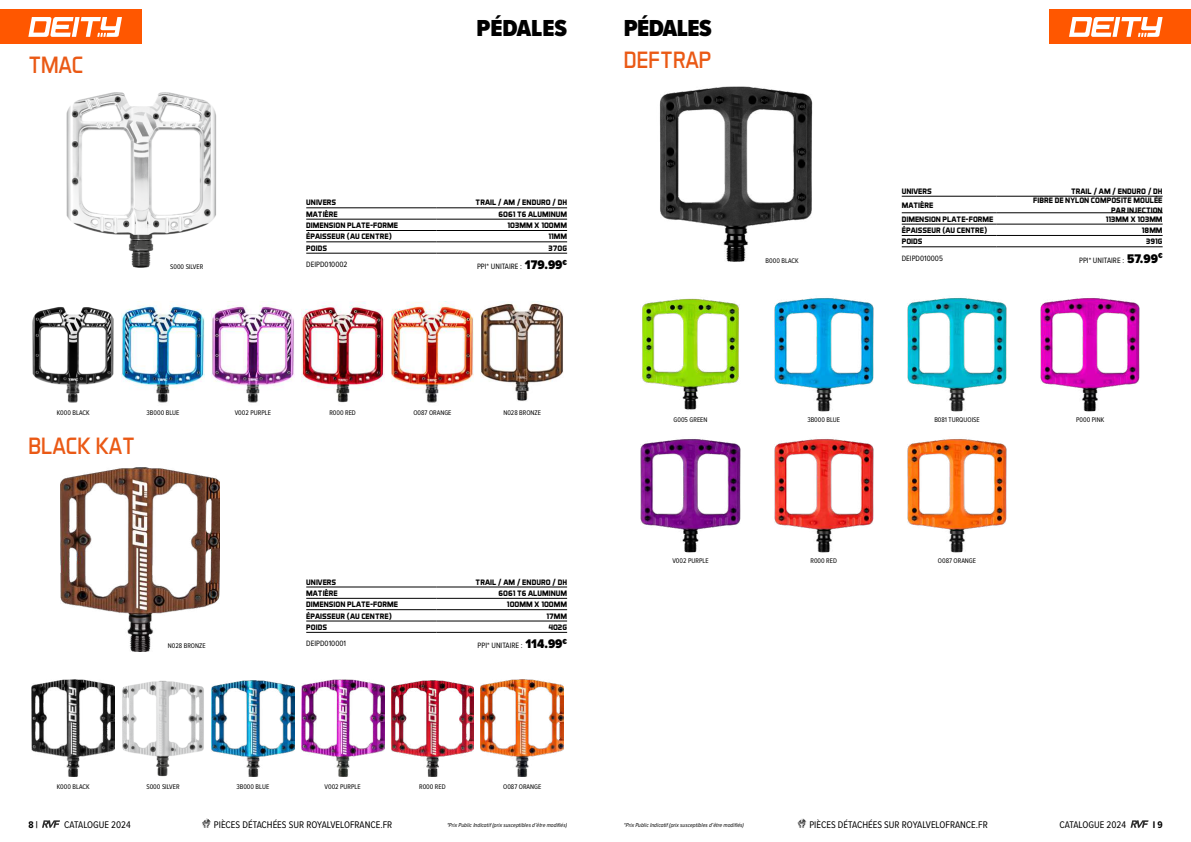
<style>
.page{position:relative;width:1191px;height:842px;background:#fff}
.page>*{position:absolute;margin:0;border:0;box-sizing:border-box;transform-origin:0 0}
.t1{font:24px "Aero Matics Display";color:#ea5915}
.t2{font:900 24px "Proxima Nova Cond";letter-spacing:-.02em;color:#000}
.t3{font:900 24px "Proxima Nova Cond";color:#000}
.t4{font:10px "Proxima Nova Cond";color:#000}
.t5{font:700 10px "Proxima Nova Cond";color:#000}
.t6{font:700 8px/9.6px "Aero Matics Display";color:#000;text-align:right}
.t7{font:8px "Proxima Nova Cond";color:#000}
.t8{font:7px "Proxima Nova Cond";color:#000}
.t9{font:italic 6px "Proxima Nova Cond";color:#000}
.s1{font-weight:900;font-size:13px}
</style>
<div class="page">
<svg style="left:0;top:10px;width:142px;height:34px"></svg>
<svg style="left:1049px;top:10px;width:142px;height:34px"></svg>
<svg style="left:202px;top:818px;width:9px;height:10px"></svg>
<svg style="left:42px;top:820px;width:18px;height:8px"></svg>
<svg style="left:797px;top:818px;width:10px;height:10px"></svg>
<svg style="left:1130px;top:820px;width:18px;height:8px"></svg>
<img style="left:659px;top:86px;width:154px;height:176px">
<hr style="left:901px;top:196px;width:95px;height:1px;background:#000">
<hr style="left:996px;top:196px;width:166px;height:1px;background:#000">
<hr style="left:901px;top:213px;width:95px;height:1px;background:#000">
<hr style="left:996px;top:213px;width:166px;height:1px;background:#000">
<hr style="left:901px;top:224px;width:95px;height:1px;background:#000">
<hr style="left:996px;top:224px;width:166px;height:1px;background:#000">
<hr style="left:901px;top:235px;width:95px;height:1px;background:#000">
<hr style="left:996px;top:235px;width:166px;height:1px;background:#000">
<hr style="left:901px;top:247px;width:95px;height:1px;background:#000">
<hr style="left:996px;top:247px;width:166px;height:1px;background:#000">
<img style="left:642px;top:298px;width:97px;height:112px">
<img style="left:774px;top:298px;width:99px;height:114px">
<img style="left:907px;top:298px;width:99px;height:114px">
<img style="left:1040px;top:298px;width:99px;height:114px">
<img style="left:641px;top:439px;width:99px;height:114px">
<img style="left:774px;top:439px;width:99px;height:114px">
<img style="left:907px;top:439px;width:99px;height:114px">
<img style="left:66px;top:92px;width:150px;height:176px">
<hr style="left:306px;top:208px;width:131px;height:1px;background:#000">
<hr style="left:437px;top:208px;width:130px;height:1px;background:#000">
<hr style="left:306px;top:219px;width:131px;height:1px;background:#000">
<hr style="left:437px;top:219px;width:130px;height:1px;background:#000">
<hr style="left:306px;top:230px;width:131px;height:1px;background:#000">
<hr style="left:437px;top:230px;width:130px;height:1px;background:#000">
<hr style="left:306px;top:242px;width:131px;height:1px;background:#000">
<hr style="left:437px;top:242px;width:130px;height:1px;background:#000">
<hr style="left:306px;top:253px;width:131px;height:1px;background:#000">
<hr style="left:437px;top:253px;width:130px;height:1px;background:#000">
<img style="left:32px;top:307px;width:82px;height:96px">
<img style="left:122px;top:301px;width:82px;height:102px">
<img style="left:211px;top:301px;width:83px;height:102px">
<img style="left:301px;top:301px;width:83px;height:102px">
<img style="left:391px;top:301px;width:83px;height:102px">
<img style="left:481px;top:301px;width:82px;height:100px">
<img style="left:61px;top:468px;width:159px;height:183px">
<hr style="left:306px;top:587px;width:131px;height:1px;background:#000">
<hr style="left:437px;top:587px;width:130px;height:1px;background:#000">
<hr style="left:306px;top:598px;width:131px;height:1px;background:#000">
<hr style="left:437px;top:598px;width:130px;height:1px;background:#000">
<hr style="left:306px;top:609px;width:131px;height:1px;background:#000">
<hr style="left:437px;top:609px;width:130px;height:1px;background:#000">
<hr style="left:306px;top:621px;width:131px;height:1px;background:#000">
<hr style="left:437px;top:621px;width:130px;height:1px;background:#000">
<hr style="left:306px;top:632px;width:131px;height:1px;background:#000">
<hr style="left:437px;top:632px;width:130px;height:1px;background:#000">
<img style="left:32px;top:680px;width:83px;height:96px">
<img style="left:122px;top:680px;width:82px;height:97px">
<img style="left:211px;top:680px;width:83px;height:96px">
<img style="left:301px;top:680px;width:83px;height:96px">
<img style="left:391px;top:680px;width:83px;height:96px">
<img style="left:481px;top:680px;width:82px;height:97px">
<h1 class="t1" style="left:28px;top:51px;width:57px">TMAC</h1>
<p class="t8" style="left:170px;top:262px;width:35px">S000 SILVER</p>
<h1 class="t3" style="left:476px;top:10px;width:92px">PÉDALES</h1>
<p class="t6" style="left:306px;top:198px;width:32px">UNIVERS</p>
<p class="t6" style="left:475px;top:198px;width:93px">TRAIL / AM / ENDURO / DH</p>
<p class="t6" style="left:306px;top:209px;width:33px">MATIÈRE</p>
<p class="t6" style="left:498px;top:209px;width:70px">6O61 T6 ALUMINUM</p>
<p class="t6" style="left:306px;top:220px;width:93px">DIMENSION PLATE-FORME</p>
<p class="t6" style="left:507px;top:220px;width:61px">1O3MM X 1OOMM</p>
<p class="t6" style="left:306px;top:232px;width:87px">ÉPAISSEUR (AU CENTRE)</p>
<p class="t6" style="left:548px;top:232px;width:20px">11MM</p>
<p class="t6" style="left:306px;top:243px;width:22px">POIDS</p>
<p class="t6" style="left:548px;top:243px;width:20px">37OG</p>
<p class="t7" style="left:306px;top:259px;width:43px">DEIPD010002</p>
<p class="t7" style="left:477px;top:260px;width:92px">PPI* UNITAIRE : <span class="s1">179.99</span><sup>€</sup></p>
<p class="t8" style="left:57px;top:408px;width:35px">K000 BLACK</p>
<p class="t8" style="left:147px;top:408px;width:34px">3B000 BLUE</p>
<p class="t8" style="left:235px;top:408px;width:38px">V002 PURPLE</p>
<p class="t8" style="left:329px;top:408px;width:28px">R000 RED</p>
<p class="t8" style="left:413px;top:408px;width:40px">O087 ORANGE</p>
<p class="t8" style="left:503px;top:408px;width:39px">N028 BRONZE</p>
<h1 class="t1" style="left:28px;top:432px;width:108px">BLACK KAT</h1>
<p class="t8" style="left:168px;top:641px;width:39px">N028 BRONZE</p>
<p class="t6" style="left:306px;top:577px;width:32px">UNIVERS</p>
<p class="t6" style="left:475px;top:577px;width:93px">TRAIL / AM / ENDURO / DH</p>
<p class="t6" style="left:306px;top:588px;width:33px">MATIÈRE</p>
<p class="t6" style="left:498px;top:588px;width:70px">6O61 T6 ALUMINUM</p>
<p class="t6" style="left:306px;top:600px;width:93px">DIMENSION PLATE-FORME</p>
<p class="t6" style="left:507px;top:600px;width:62px">1OOMM X 1OOMM</p>
<p class="t6" style="left:306px;top:611px;width:87px">ÉPAISSEUR (AU CENTRE)</p>
<p class="t6" style="left:546px;top:611px;width:22px">17MM</p>
<p class="t6" style="left:306px;top:622px;width:22px">POIDS</p>
<p class="t6" style="left:548px;top:622px;width:20px">4O2G</p>
<p class="t7" style="left:306px;top:638px;width:41px">DEIPD010001</p>
<p class="t7" style="left:477px;top:640px;width:91px">PPI* UNITAIRE : <span class="s1">114.99</span><sup>€</sup></p>
<p class="t8" style="left:57px;top:782px;width:35px">K000 BLACK</p>
<p class="t8" style="left:146px;top:782px;width:35px">S000 SILVER</p>
<p class="t8" style="left:236px;top:782px;width:34px">3B000 BLUE</p>
<p class="t8" style="left:324px;top:782px;width:38px">V002 PURPLE</p>
<p class="t8" style="left:419px;top:782px;width:28px">R000 RED</p>
<p class="t8" style="left:503px;top:782px;width:40px">O087 ORANGE</p>
<h1 class="t2" style="left:624px;top:10px;width:89px">PÉDALES</h1>
<h1 class="t1" style="left:624px;top:46px;width:89px">DEFTRAP</h1>
<p class="t8" style="left:765px;top:255px;width:35px">B000 BLACK</p>
<p class="t6" style="left:901px;top:186px;width:32px">UNIVERS</p>
<p class="t6" style="left:1071px;top:186px;width:93px">TRAIL / AM / ENDURO / DH</p>
<p class="t6" style="left:901px;top:200px;width:33px">MATIÈRE</p>
<p class="t6" style="left:1033px;top:195px;width:131px">FIBRE DE NYLON COMPOSITE MOULÉE<br>PAR INJECTION</p>
<p class="t6" style="left:901px;top:214px;width:93px">DIMENSION PLATE-FORME</p>
<p class="t6" style="left:1105px;top:214px;width:58px">113MM X 1O3MM</p>
<p class="t6" style="left:901px;top:225px;width:87px">ÉPAISSEUR (AU CENTRE)</p>
<p class="t6" style="left:1141px;top:225px;width:22px">18MM</p>
<p class="t6" style="left:901px;top:237px;width:22px">POIDS</p>
<p class="t6" style="left:1146px;top:237px;width:18px">391G</p>
<p class="t7" style="left:901px;top:252px;width:43px">DEIPD010005</p>
<p class="t7" style="left:1079px;top:254px;width:85px">PPI* UNITAIRE : <span class="s1">57.99</span><sup>€</sup></p>
<p class="t8" style="left:673px;top:414px;width:35px">G005 GREEN</p>
<p class="t8" style="left:807px;top:414px;width:34px">3B000 BLUE</p>
<p class="t8" style="left:934px;top:414px;width:47px">B081 TURQUOISE</p>
<p class="t8" style="left:1076px;top:414px;width:30px">P000 PINK</p>
<p class="t8" style="left:672px;top:555px;width:38px">V002 PURPLE</p>
<p class="t8" style="left:810px;top:555px;width:28px">R000 RED</p>
<p class="t8" style="left:938px;top:555px;width:40px">O087 ORANGE</p>
<p class="t5" style="left:28px;top:817px;width:11px">8 |</p>
<p class="t4" style="left:64px;top:817px;width:68px">CATALOGUE 2024</p>
<p class="t4" style="left:214px;top:817px;width:180px">PIÈCES DÉTACHÉES SUR ROYALVELOFRANCE.FR</p>
<p class="t9" style="left:447px;top:820px;width:122px">*Prix Public Indicatif (prix susceptibles d’être modifiés)</p>
<p class="t9" style="left:624px;top:820px;width:122px">*Prix Public Indicatif (prix susceptibles d’être modifiés)</p>
<p class="t4" style="left:809px;top:817px;width:180px">PIÈCES DÉTACHÉES SUR ROYALVELOFRANCE.FR</p>
<p class="t4" style="left:1059px;top:817px;width:68px">CATALOGUE 2024</p>
<p class="t5" style="left:1152px;top:817px;width:11px">I 9</p>
</div>
